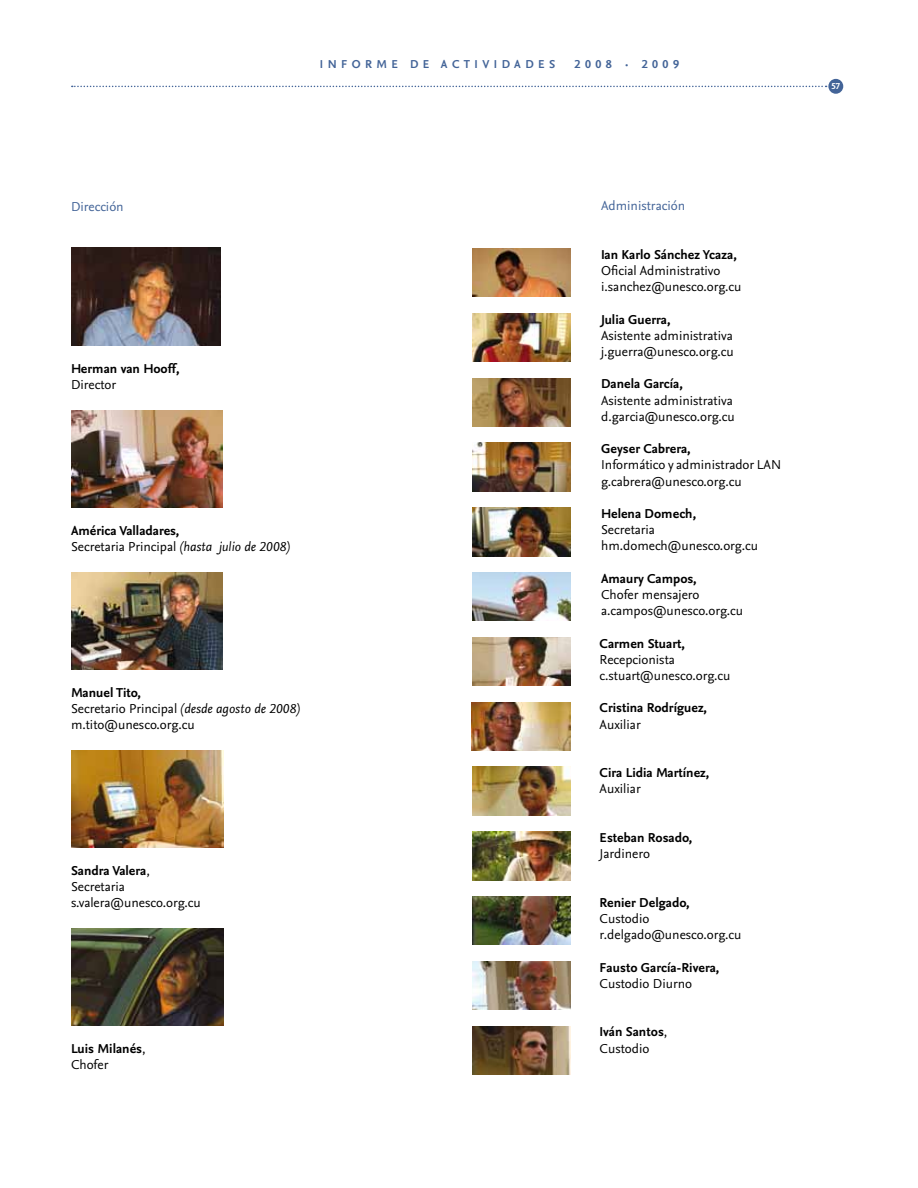
<style>
.page{position:relative;width:918px;height:1188px;background:#fff}
.page>*{position:absolute;margin:0;border:0;box-sizing:border-box;transform-origin:0 0}
.t1{font:13.5px/16.2px "Nexus Sans TF";color:#000}
.t2{font:700 13.5px/16.2px "Nexus Sans TF";color:#000}
.t3{font:13.5px "Nexus Sans TF";color:#436498}
.t4{font:700 12px "Nexus Sans TF";letter-spacing:.37em;color:#436498}
.t5{font:700 9px "Nexus Sans TF";color:#fff}
.s1{font-weight:700}
.s2{font-style:italic}
.s3{font-weight:400}
</style>
<div class="page">
<div style="left:828px;top:79px;width:15px;height:15px;background:#436498;border-radius:50%"></div>
<svg style="left:72px;top:86px;width:755px;height:1px"></svg>
<img style="left:71px;top:929px;width:153px;height:97px">
<img style="left:71px;top:572px;width:151px;height:98px">
<img style="left:71px;top:248px;width:150px;height:98px">
<img style="left:71px;top:751px;width:153px;height:97px">
<img style="left:71px;top:410px;width:152px;height:98px">
<img style="left:473px;top:248px;width:97px;height:49px">
<img style="left:473px;top:313px;width:97px;height:49px">
<img style="left:473px;top:378px;width:97px;height:49px">
<img style="left:473px;top:443px;width:97px;height:48px">
<img style="left:473px;top:508px;width:97px;height:48px">
<img style="left:473px;top:572px;width:97px;height:49px">
<img style="left:473px;top:637px;width:97px;height:49px">
<img style="left:472px;top:702px;width:98px;height:49px">
<img style="left:473px;top:767px;width:97px;height:48px">
<img style="left:473px;top:832px;width:97px;height:48px">
<img style="left:473px;top:896px;width:97px;height:49px">
<img style="left:473px;top:961px;width:97px;height:49px">
<img style="left:473px;top:1026px;width:97px;height:49px">
<p class="t4" style="left:320px;top:56px;width:237px">INFORME DE ACTIVIDADES</p>
<p class="t4" style="left:575px;top:56px;width:106px">2008 · 2009</p>
<p class="t3" style="left:71px;top:198px;width:54px">Dirección</p>
<p class="t2" style="left:71px;top:360px;width:110px">Herman van Hooff,</p>
<p class="t1" style="left:71px;top:376px;width:47px">Director</p>
<p class="t1" style="left:71px;top:522px;width:220px"><span class="s1">América Valladares,<br></span>Secretaria Principal <span class="s2">(hasta julio de 2008)</span></p>
<p class="t1" style="left:71px;top:684px;width:230px"><span class="s1">Manuel Tito,<br></span>Secretario Principal <span class="s2">(desde agosto de 2008) </span>m.tito@unesco.org.cu</p>
<p class="t1" style="left:71px;top:862px;width:131px"><span class="s1">Sandra Valera</span>,<br>Secretaria s.valera@unesco.org.cu</p>
<p class="t2" style="left:71px;top:1041px;width:76px">Luis Milanés<span class="s3">,<br>Chofer</span></p>
<p class="t3" style="left:601px;top:197px;width:85px">Administración</p>
<p class="t2" style="left:601px;top:246px;width:137px">Ian Karlo Sánchez Ycaza,</p>
<p class="t1" style="left:601px;top:262px;width:142px">Oficial Administrativo i.sanchez@unesco.org.cu</p>
<p class="t2" style="left:601px;top:311px;width:71px">Julia Guerra,</p>
<p class="t1" style="left:601px;top:327px;width:134px">Asistente administrativa j.guerra@unesco.org.cu</p>
<p class="t2" style="left:601px;top:376px;width:83px">Danela García,</p>
<p class="t1" style="left:601px;top:392px;width:135px">Asistente administrativa d.garcia@unesco.org.cu</p>
<p class="t2" style="left:601px;top:441px;width:91px">Geyser Cabrera,</p>
<p class="t1" style="left:601px;top:457px;width:182px">Informático y administrador LAN g.cabrera@unesco.org.cu</p>
<p class="t2" style="left:601px;top:505px;width:96px">Helena Domech,</p>
<p class="t1" style="left:601px;top:522px;width:158px">Secretaria hm.domech@unesco.org.cu</p>
<p class="t2" style="left:601px;top:570px;width:97px">Amaury Campos,</p>
<p class="t1" style="left:601px;top:586px;width:144px">Chofer mensajero a.campos@unesco.org.cu</p>
<p class="t2" style="left:600px;top:635px;width:87px">Carmen Stuart,</p>
<p class="t1" style="left:600px;top:651px;width:132px">Recepcionista c.stuart@unesco.org.cu</p>
<p class="t2" style="left:600px;top:700px;width:109px">Cristina Rodríguez,</p>
<p class="t1" style="left:600px;top:716px;width:43px">Auxiliar</p>
<p class="t2" style="left:600px;top:765px;width:111px">Cira Lidia Martínez,</p>
<p class="t1" style="left:600px;top:781px;width:43px">Auxiliar</p>
<p class="t2" style="left:600px;top:829px;width:94px">Esteban Rosado,</p>
<p class="t1" style="left:600px;top:846px;width:52px">Jardinero</p>
<p class="t2" style="left:600px;top:894px;width:91px">Renier Delgado,</p>
<p class="t1" style="left:600px;top:910px;width:143px">Custodio r.delgado@unesco.org.cu</p>
<p class="t2" style="left:600px;top:959px;width:121px">Fausto García-Rivera,</p>
<p class="t1" style="left:600px;top:975px;width:94px">Custodio Diurno</p>
<p class="t2" style="left:600px;top:1024px;width:69px">Iván Santos<span class="s3">,<br>Custodio</span></p>
<p class="t5" style="left:831px;top:80px;width:10px">57</p>
</div>
